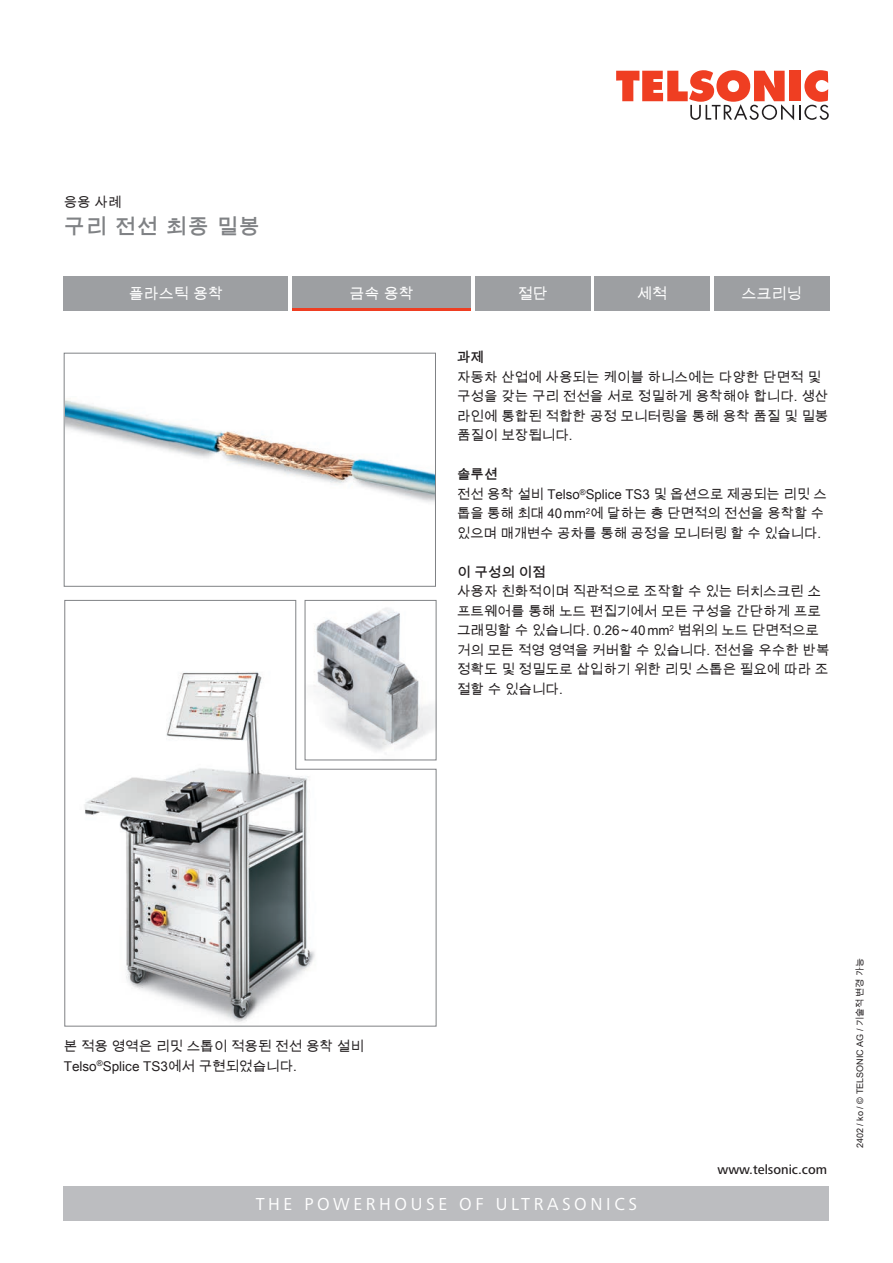
<style>
.page{position:relative;width:893px;height:1263px;background:#fff}
.page>*{position:absolute;margin:0;border:0;box-sizing:border-box;transform-origin:0 0}
.Haupttitel_grau{font:700 21px "Arial Unicode MS";letter-spacing:.05em;color:#808285}
.t1{font:18px "Frutiger Next LTW1 G";letter-spacing:.2em;color:#fff}
.Portfoliotitel{font:15px "Arial Unicode MS";color:#fff}
.Lauftext_9_13pt{font:13.5px/19.5px "Arial Unicode MS";color:#231f20}
.t2{font:500 13.5px "Frutiger Next LTW1 G";color:#231f20}
.Lauftext_9_13pt__medium{font:700 13.5px "Arial Unicode MS";color:#231f20}
.Subtitel_schwarz{font:13.5px "Arial Unicode MS";color:#231f20}
.Version_6_7pt{font:9px "Arial Unicode MS";color:#231f20}
</style>
<div class="page">
<div style="left:64px;top:276px;width:224px;height:34px;background:#9d9fa2"></div>
<div style="left:292px;top:276px;width:179px;height:34px;background:#9d9fa2"></div>
<div style="left:475px;top:276px;width:115px;height:34px;background:#9d9fa2"></div>
<div style="left:595px;top:276px;width:115px;height:34px;background:#9d9fa2"></div>
<div style="left:714px;top:276px;width:115px;height:34px;background:#9d9fa2"></div>
<hr style="left:292px;top:308px;width:179px;height:2px;background:#ef3e22">
<svg style="left:616px;top:70px;width:213px;height:50px"></svg>
<div style="left:64px;top:1186px;width:765px;height:34px;background:#bcbdc0"></div>
<svg style="left:63px;top:352px;width:373px;height:235px"></svg>
<svg style="left:64px;top:600px;width:373px;height:427px"></svg>
<img style="left:307px;top:602px;width:127px;height:156px">
<div style="left:305px;top:600px;width:131px;height:160px;border:1px solid #808285"></div>
<p class="Subtitel_schwarz" style="left:64px;top:192px;width:59px">응용 사례</p>
<p class="Haupttitel_grau" style="left:64px;top:211px;width:198px">구리 전선 최종 밀봉</p>
<p class="Portfoliotitel" style="left:129px;top:283px;width:96px">플라스틱 용착</p>
<p class="Portfoliotitel" style="left:350px;top:283px;width:66px">금속 용착</p>
<p class="Portfoliotitel" style="left:518px;top:283px;width:31px">절단</p>
<p class="Portfoliotitel" style="left:637px;top:283px;width:31px">세척</p>
<p class="Portfoliotitel" style="left:742px;top:283px;width:62px">스크리닝</p>
<p class="Lauftext_9_13pt__medium" style="left:457px;top:348px;width:28px">과제</p>
<p class="Lauftext_9_13pt" style="left:457px;top:367px;width:373px">자동차 산업에 사용되는 케이블 하니스에는 다양한 단면적 및 구성을 갖는 구리 전선을 서로 정밀하게 용착해야 합니다. 생산 라인에 통합된 적합한 공정 모니터링을 통해 용착 품질 및 밀봉 품질이 보장됩니다.</p>
<p class="Lauftext_9_13pt__medium" style="left:457px;top:465px;width:42px">솔루션</p>
<p class="Lauftext_9_13pt" style="left:457px;top:484px;width:371px">전선 용착 설비 Telso<sup>®</sup>Splice TS3 및 옵션으로 제공되는 리밋 스 톱을 통해 최대 40mm<sup>2</sup>에 달하는 총 단면적의 전선을 용착할 수 있으며 매개변수 공차를 통해 공정을 모니터링 할 수 있습니다.</p>
<p class="Lauftext_9_13pt__medium" style="left:457px;top:562px;width:90px">이 구성의 이점</p>
<p class="Lauftext_9_13pt" style="left:457px;top:582px;width:374px">사용자 친화적이며 직관적으로 조작할 수 있는 터치스크린 소 프트웨어를 통해 노드 편집기에서 모든 구성을 간단하게 프로 그래밍할 수 있습니다. 0.26~40mm<sup>2</sup> 범위의 노드 단면적으로 거의 모든 적영 영역을 커버할 수 있습니다. 전선을 우수한 반복 정확도 및 정밀도로 삽입하기 위한 리밋 스톱은 필요에 따라 조 절할 수 있습니다.</p>
<p class="Lauftext_9_13pt" style="left:64px;top:1036px;width:302px">본 적용 영역은 리밋 스톱이 적용된 전선 용착 설비<br>Telso<sup>®</sup>Splice TS3에서 구현되었습니다.</p>
<h2 class="t1" style="left:256px;top:1194px;width:383px">THE POWERHOUSE OF ULTRASONICS</h2>
<p class="t2" style="left:717px;top:1161px;width:111px">www.telsonic.com</p>
<p class="Version_6_7pt" style="left:853px;top:1148px;width:191px;rotate:-90deg">2402 / ko / © TELSONIC AG / 기술적 변경 가능</p>
</div>
